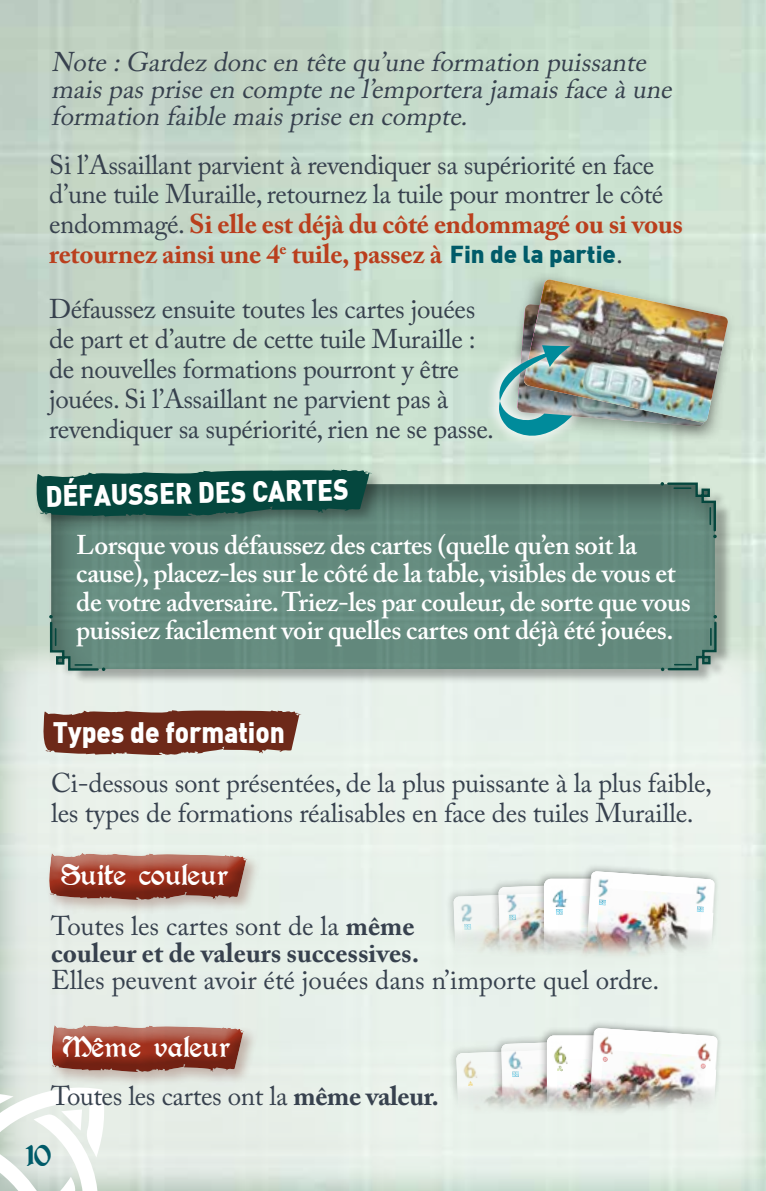
<style>
.page{position:relative;width:766px;height:1191px;background:#fff}
.page>*{position:absolute;margin:0;border:0;box-sizing:border-box;transform-origin:0 0}
.t1{font:33px "Augusta";color:#fff}
.t2{font:33px "Augusta";color:#005b69}
.t3{font:900 29.1px "DIN";color:#fff;scale:.9 1}
.t4{font:27px/30px "Adobe Caslon Pro";letter-spacing:-.015em;color:#37414e}
.t5{font:600 27px/28.5px "Adobe Caslon Pro";letter-spacing:-.015em;color:#fff}
.t6{font:italic 27px/27px "Adobe Caslon Pro";color:#37414e}
.t7{font:700 27px/27px "Adobe Caslon Pro";color:#37414e}
.s1{font-weight:700;color:#ba3f1d}
.s2{font-family:"DIN";font-weight:900;font-size:24px;color:#005b69}
.s3{font-weight:400}
.s4{font-weight:700}
</style>
<div class="page">
<svg style="left:0;top:647px;width:765px;height:544px;background:#e6efe8"></svg>
<div style="left:54px;top:484px;width:677px;height:200px;background:#000;opacity:.3"></div>
<div style="left:48px;top:479px;width:669px;height:192px;background:#000;opacity:.32"></div>
<svg style="left:660px;top:615px;width:57px;height:56px;background:#62887d"></svg>
<svg style="left:49px;top:615px;width:56px;height:57px;background:#62877c"></svg>
<svg style="left:660px;top:481px;width:57px;height:57px;background:#608479"></svg>
<svg style="left:40px;top:698px;width:261px;height:66px;background:#9f7a6e"></svg>
<div style="left:46px;top:851px;width:215px;height:63px;background:#792c1c;opacity:.3"></div>
<svg style="left:43px;top:838px;width:205px;height:79px;background:#bd9185"></svg>
<div style="left:49px;top:1023px;width:209px;height:63px;background:#792c1c;opacity:.3"></div>
<svg style="left:0;top:1009px;width:246px;height:182px;background:#d6cbc3"></svg>
<div style="left:33px;top:467px;width:352px;height:65px;background:#000;opacity:.3"></div>
<svg style="left:33px;top:461px;width:339px;height:62px;background:#386b60"></svg>
<div style="left:504px;top:270px;width:231px;height:171px;background:#cee2d2"></div>
<img style="left:484px;top:279px;width:244px;height:172px">
<div style="left:445px;top:884px;width:139px;height:76px;background:#000;opacity:.3"></div>
<div style="left:579px;top:862px;width:140px;height:99px;background:#000;opacity:.3"></div>
<img style="left:453px;top:871px;width:267px;height:89px">
<div style="left:448px;top:1040px;width:139px;height:77px;background:#eaf3ec"></div>
<div style="left:582px;top:1019px;width:140px;height:98px;background:#000;opacity:.3"></div>
<img style="left:453px;top:1028px;width:270px;height:89px">
<svg style="left:704px;top:1190px;width:13px;height:1px"></svg>
<p class="t6" style="left:51px;top:48px;width:630px">Note:Gardezdoncentêtequ’uneformationpuissante maispaspriseencomptenel’emporterajamaisfaceàune formationfaiblemaispriseencompte.</p>
<p class="t4" style="left:49px;top:150px;width:635px">Si l’Assaillant parvient à revendiquer sa supériorité en face d’une tuile Muraille, retournez la tuile pour montrer le côté endommagé. <span class="s1">Si elle est déjà du côté endommagé ou si vous retournez ainsi une 4</span><sup>e</sup> <span class="s1">tuile, passez à</span> <span class="s2">Fin de la partie</span>.</p>
<p class="t4" style="left:49px;top:294px;width:446px">Défaussez ensuite toutes les cartes jouées de part et d’autre de cette tuile Muraille : de nouvelles formations pourront y être jouées. Si l’Assaillant ne parvient pas à revendiquer sa supériorité, rien ne se passe.</p>
<p class="t3" style="left:45px;top:476px;width:338px;rotate:-1deg">DÉFAUSSER DES CARTES</p>
<p class="t5" style="left:76px;top:530px;width:616px">Lorsque vous défaussez des cartes (quelle qu’en soit la cause), placez-les sur le côté de la table, visibles de vous et de votre adversaire. Triez-les par couleur, de sorte que vous puissiez facilement voir quelles cartes ont déjà été jouées.</p>
<p class="t3" style="left:53px;top:712px;width:259px">Types de formation</p>
<p class="t4" style="left:51px;top:768px;width:662px">Ci-dessous sont présentées, de la plus puissante à la plus faible, les types de formations réalisables en face des tuiles Muraille.</p>
<p class="t1" style="left:62px;top:856px;width:169px">Suite couleur</p>
<p class="t7" style="left:51px;top:912px;width:369px"><span class="s3">Toutes les cartes sont de la</span> même couleur et de valeurs successives.</p>
<p class="t4" style="left:51px;top:964px;width:609px">Elles peuvent avoir été jouées dans n’importe quel ordre.</p>
<p class="t1" style="left:63px;top:1027px;width:169px">Même valeur</p>
<p class="t4" style="left:51px;top:1080px;width:389px">Toutes les cartes ont la <span class="s4">même valeur.</span></p>
<p class="t2" style="left:26px;top:1137px;width:28px">10</p>
</div>
